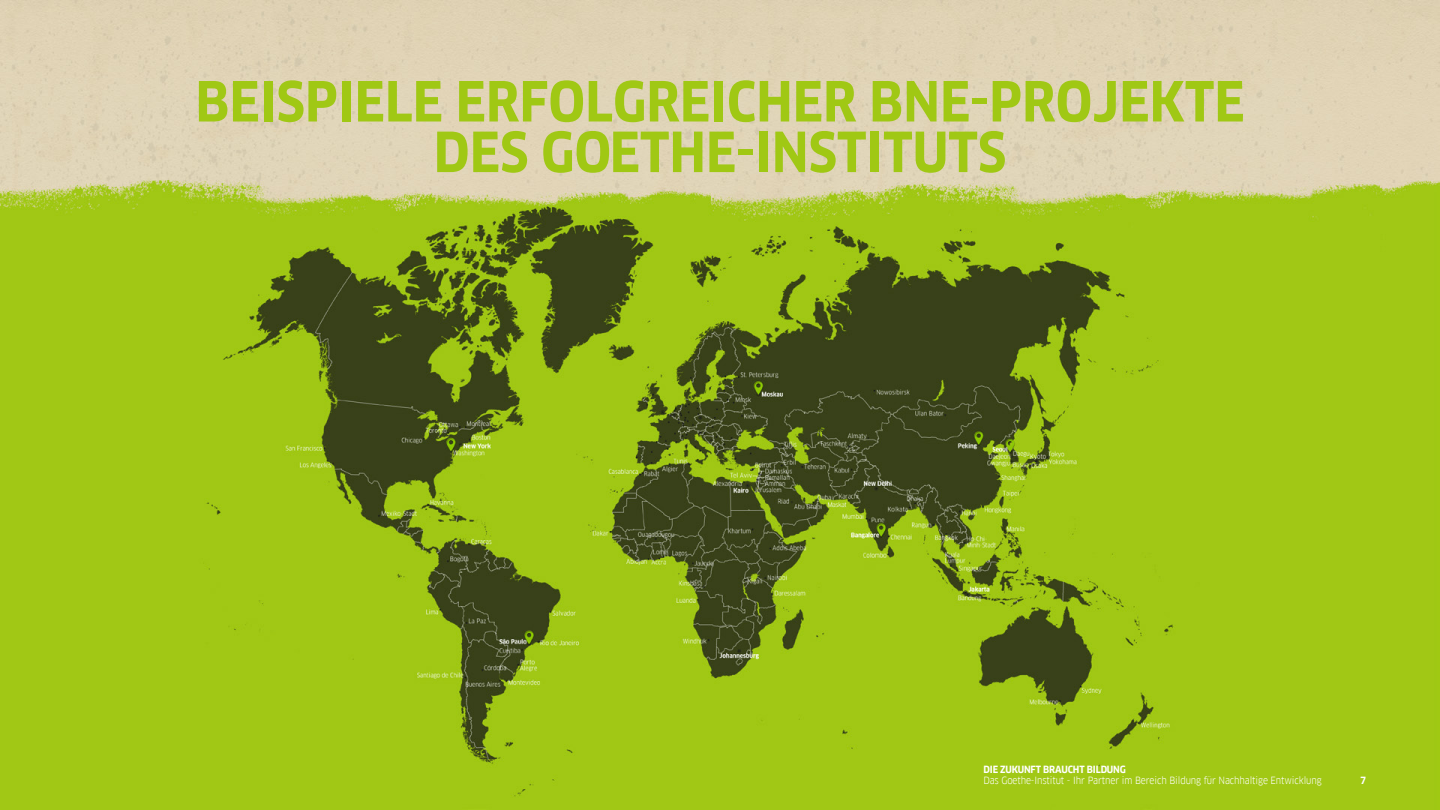
<style>
.page{position:relative;width:1440px;height:810px;background:#fff}
.page>*{position:absolute;margin:0;border:0;box-sizing:border-box;transform-origin:0 0}
.t1{font:700 54px/50.6px "Goethe FF Clan";color:#a0c814;text-align:center}
.t2{font:9.75px "Goethe FF Clan";letter-spacing:-.01em;color:#fff}
.t3{font:700 9.75px "Goethe FF Clan";letter-spacing:-.01em;color:#fff}
</style>
<div class="page">
<img style="left:0;top:0;width:1440px;height:810px">
<h1 class="t1" style="left:195px;top:77px;width:1051px">BEISPIELE ERFOLGREICHER BNE-PROJEKTE<br>DES GOETHE-INSTITUTS</h1>
<p class="t3" style="left:983px;top:763px;width:144px">DIE ZUKUNFT BRAUCHT BILDUNG</p>
<p class="t2" style="left:983px;top:775px;width:340px">Das Goethe-Institut - Ihr Partner im Bereich Bildung für Nachhaltige Entwicklung</p>
<p class="t3" style="left:1361px;top:775px;width:7px">7</p>
</div>
